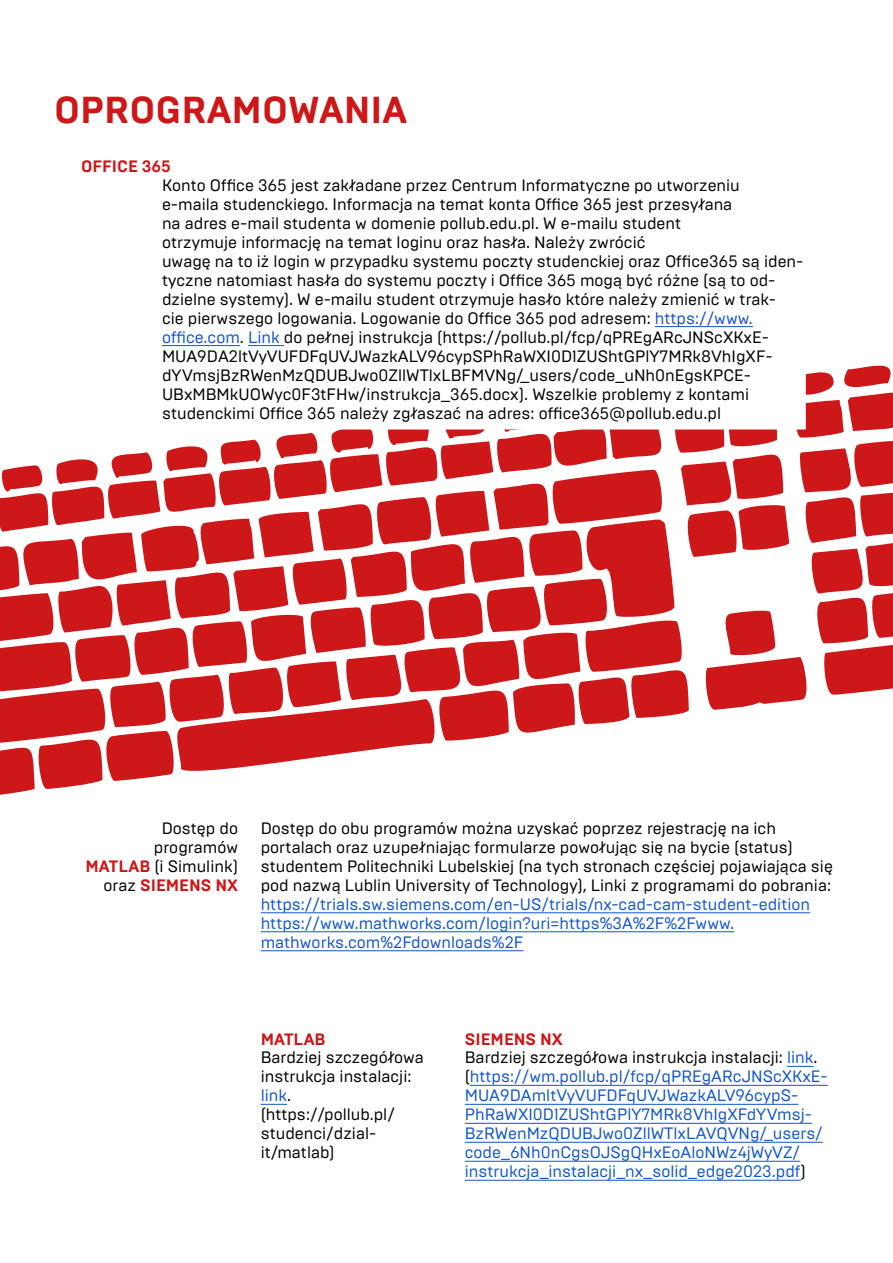
<style>
.page{position:relative;width:893px;height:1263px;background:#fff}
.page>*{position:absolute;margin:0;border:0;box-sizing:border-box;transform-origin:0 0}
.t1{font:700 37.5px "Brutal Type";color:#cd1719}
.t2{font:16.5px/18.9px "Brutal Type";color:#000}
.t3{font:16.5px/19px "Brutal Type";color:#15c}
.t4{font:700 16.5px "Brutal Type";color:#cd1719}
.s1{color:#15c}
.s2{font-weight:700;color:#cd1719}
.s3{color:#000}
</style>
<div class="page">
<svg style="left:0;top:365px;width:893px;height:430px;fill:#cd1719"></svg>
<svg style="left:74px;top:326px;width:732px;height:103px"></svg>
<hr style="left:655px;top:326px;width:98px;height:1px;background:#15c">
<hr style="left:162px;top:345px;width:78px;height:1px;background:#15c">
<hr style="left:248px;top:345px;width:36px;height:1px;background:#15c">
<hr style="left:261px;top:912px;width:549px;height:1px;background:#15c">
<hr style="left:261px;top:931px;width:473px;height:1px;background:#15c">
<hr style="left:261px;top:950px;width:262px;height:1px;background:#15c">
<svg style="left:261px;top:1104px;width:26px;height:1px"></svg>
<svg style="left:787px;top:1066px;width:26px;height:1px"></svg>
<hr style="left:470px;top:1085px;width:358px;height:1px;background:#15c">
<hr style="left:465px;top:1104px;width:333px;height:1px;background:#15c">
<hr style="left:465px;top:1123px;width:347px;height:1px;background:#15c">
<hr style="left:465px;top:1142px;width:358px;height:1px;background:#15c">
<hr style="left:465px;top:1161px;width:335px;height:1px;background:#15c">
<hr style="left:465px;top:1180px;width:336px;height:1px;background:#15c">
<h1 class="t1" style="left:54px;top:87px;width:355px">OPROGRAMOWANIA</h1>
<p class="t4" style="left:81px;top:156px;width:91px">OFFICE 365</p>
<p class="t2" style="left:162px;top:176px;width:643px">Konto Office 365 jest zakładane przez Centrum Informatyczne po utworzeniu<br>e-maila studenckiego. Informacja na temat konta Office 365 jest przesyłana<br>na adres e-mail studenta w domenie pollub.edu.pl. W e-mailu student<br>otrzymuje informację na temat loginu oraz hasła. Należy zwrócić<br>uwagę na to iż login w przypadku systemu poczty studenckiej oraz Office365 są iden&shy;tyczne natomiast hasła do systemu poczty i Office 365 mogą być różne (są to od&shy;dzielne systemy). W e-mailu student otrzymuje hasło które należy zmienić w trak-<br>cie pierwszego logowania. Logowanie do Office 365 pod adresem: <span class="s1">https://www. office.com</span>. <span class="s1">Link</span> do pełnej instrukcja (https://pollub.pl/fcp/qPREgARcJNScXKxE-MUA9DA2ltVyVUFDFqUVJWazkALV96cypSPhRaWXI0D1ZUShtGPlY7MRk8VhIgXF&shy;dYVmsjBzRWenMzQDUBJwo0ZllWTlxLBFMVNg/_users/code_uNh0nEgsKPCE-UBxMBMkUOWyc0F3tFHw/instrukcja_365.docx). Wszelkie problemy z kontami studenckimi Office 365 należy zgłaszać na adres: office365@pollub.edu.pl</p>
<p class="t2" style="left:85px;top:819px;width:154px;text-align:right">Dostęp do programów<br><span class="s2">MATLAB</span> (i Simulink) oraz <span class="s2">SIEMENS NX</span></p>
<p class="t2" style="left:261px;top:819px;width:574px">Dostęp do obu programów można uzyskać poprzez rejestrację na ich portalach oraz uzupełniając formularze powołując się na bycie (status) studentem Politechniki Lubelskiej (na tych stronach częściej pojawiająca się pod nazwą Lublin University of Technology), Linki z programami do pobrania:</p>
<p class="t3" style="left:261px;top:895px;width:551px">https://trials.sw.siemens.com/en-US/trials/nx-cad-cam-student-edition https://www.mathworks.com/login?uri=https%3A%2F%2Fwww. mathworks.com%2Fdownloads%2F</p>
<p class="t4" style="left:261px;top:1029px;width:66px">MATLAB</p>
<p class="t2" style="left:261px;top:1048px;width:165px">Bardziej szczegółowa instrukcja instalacji: <span class="s1">link</span>. (https://pollub.pl/ studenci/dzial&shy;it/matlab)</p>
<p class="t3" style="left:465px;top:1029px;width:364px"><span class="s2">SIEMENS NX<br></span><span class="s3">Bardziej szczegółowa instrukcja instalacji:</span> link<span class="s3">. (</span>https://wm.pollub.pl/fcp/qPREgARcJNScXKxE-MUA9DAmltVyVUFDFqUVJWazkALV96cypS-PhRaWXI0D1ZUShtGPlY7MRk8VhIgXFdYVmsj-BzRWenMzQDUBJwo0ZllWTlxLAVQVNg/_users/ code_6Nh0nCgsOJSgQHxEoAloNWz4jWyVZ/ instrukcja_instalacji_nx_solid_edge2023.pdf<span class="s3">)</span></p>
</div>
